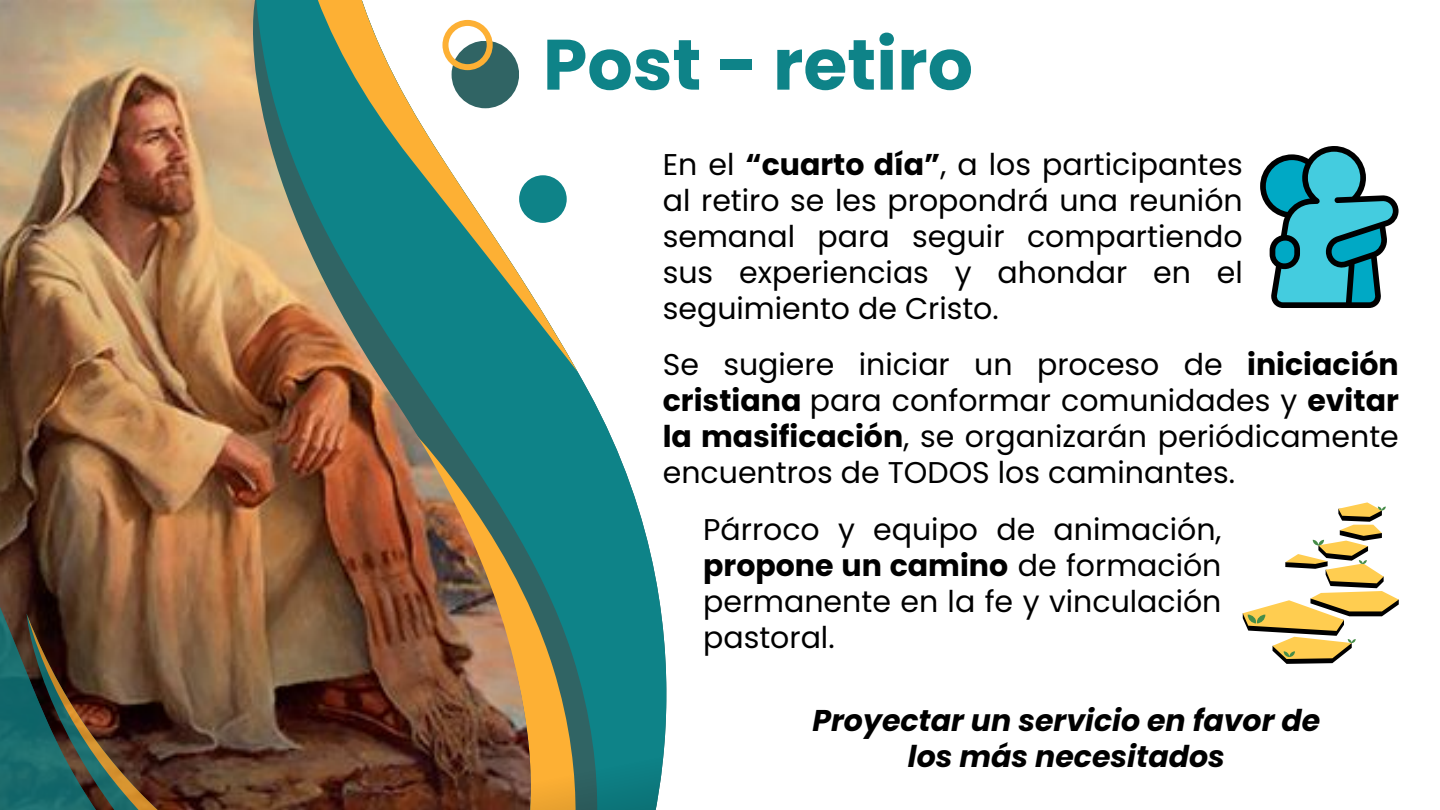
<style>
.page{position:relative;width:1440px;height:810px;background:#fff}
.page>*{position:absolute;margin:0;border:0;box-sizing:border-box;transform-origin:0 0}
.t1{font:700 71.2px "Poppins";color:#0e8388}
.t2{font:30px/36px "Poppins";color:#000;text-align:justify}
.t3{font:italic 700 30px/36px "Poppins";color:#000;text-align:center}
.s1{font-weight:700}
</style>
<div class="page">
<svg style="left:578px;top:372px;width:89px;height:362px;fill:#0e8388"></svg>
<svg style="left:531px;top:396px;width:80px;height:338px;background:#2e857c"></svg>
<svg style="left:531px;top:176px;width:47px;height:235px"></svg>
<svg style="left:531px;top:734px;width:135px;height:76px;background:#648c68"></svg>
<div style="left:519px;top:175px;width:48px;height:48px;background:#0e8388;border-radius:50%"></div>
<img style="left:0;top:0;width:531px;height:810px">
<svg style="left:0;top:250px;width:314px;height:560px;background:#956845"></svg>
<img style="left:0;top:255px;width:308px;height:555px">
<svg style="left:0;top:607px;width:300px;height:203px;background:#554c3a"></svg>
<svg style="left:1260px;top:146px;width:139px;height:162px"></svg>
<svg style="left:1243px;top:502px;width:156px;height:162px"></svg>
<p class="t1" style="left:543px;top:15px;width:432px">Post - retiro</p>
<p class="t2" style="left:663px;top:146px;width:581px">En el <span class="s1">“cuarto día”</span>, a los participantes al retiro se les propondrá una reunión semanal para seguir compartiendo sus experiencias y ahondar en el seguimiento de Cristo.</p>
<p class="t2" style="left:663px;top:346px;width:738px">Se sugiere iniciar un proceso de <span class="s1">iniciación cristiana</span> para conformar comunidades y <span class="s1">evitar la masificación</span>, se organizarán periódicamente encuentros de TODOS los caminantes.</p>
<p class="t2" style="left:703px;top:511px;width:520px">Párroco y equipo de animación, <span class="s1">propone un camino</span> de formación permanente en la fe y vinculación pastoral.</p>
<p class="t3" style="left:812px;top:702px;width:509px">Proyectar un servicio en favor de los más necesitados</p>
</div>
